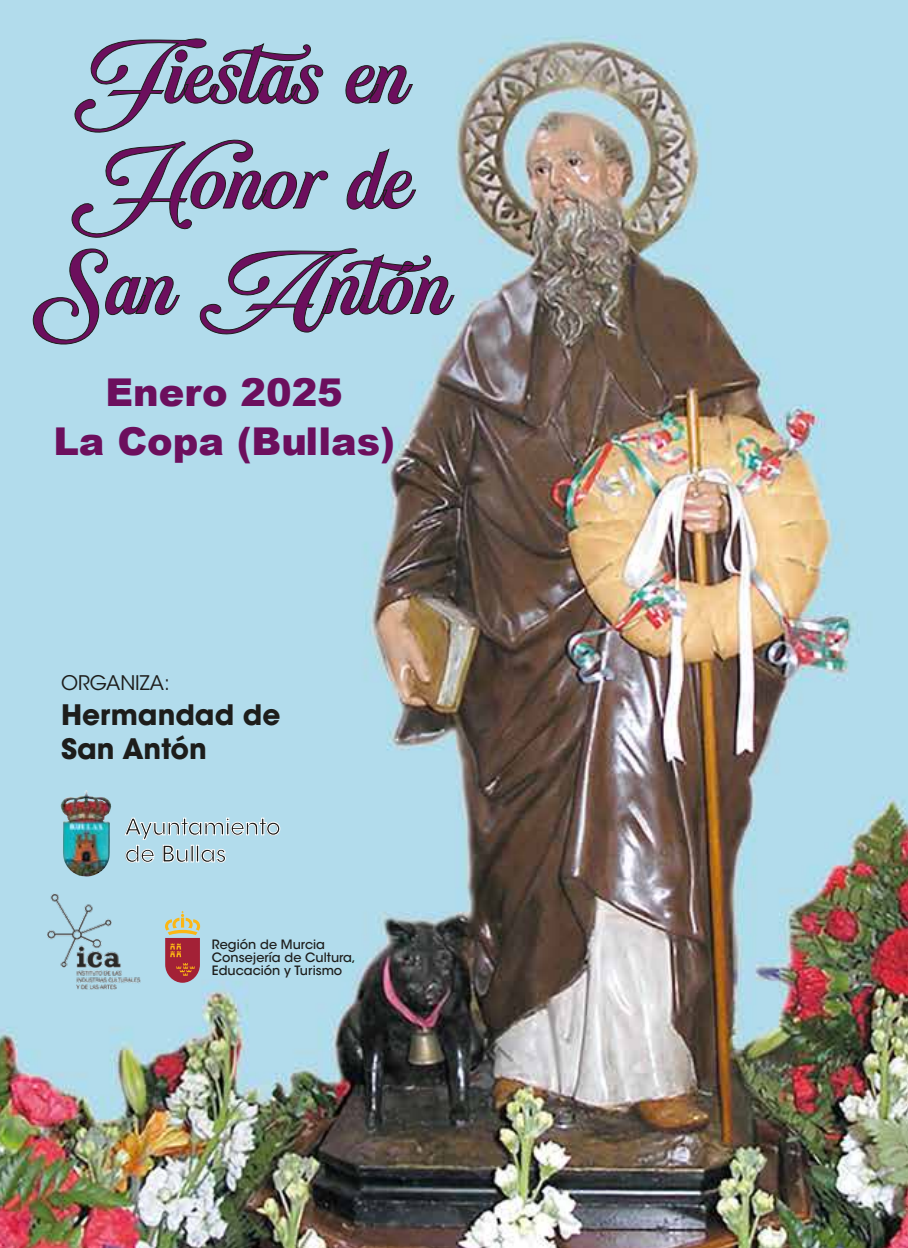
<style>
.page{position:relative;width:908px;height:1248px;background:#fff}
.page>*{position:absolute;margin:0;border:0;box-sizing:border-box;transform-origin:0 0}
.t1{font:71.4px/105.4px "White Dream PERSONALUSEONLY";color:#6c0f5d;text-align:center;scale:1.19 1}
.t2{font:900 38.4px/49px "Arial";color:#6c0f5d;text-align:center}
.t3{font:700 28px/34px "ITC Avant Garde Std";color:#1d1d1b}
.t4{font:500 22.6px/27px "ITC Avant Garde Std";color:#1d1d1b}
.t5{font:20px "ITC Avant Garde Std";color:#1d1d1b}
.t6{font:500 12.8px/12.8px "ITC Avant Garde Std";color:#1d1d1b}
</style>
<div class="page">
<img style="left:0;top:0;width:907px;height:1247px">
<svg style="left:124px;top:817px;width:156px;height:45px;background:#c0e2ef"></svg>
<img style="left:61px;top:790px;width:50px;height:86px">
<svg style="left:344px;top:65px;width:69px;height:40px;background:#99bdca"></svg>
<svg style="left:60px;top:38px;width:270px;height:202px;background:#a7cedd"></svg>
<svg style="left:343px;top:147px;width:74px;height:63px;background:#a2c8d6"></svg>
<svg style="left:33px;top:247px;width:148px;height:105px;background:#a8cfde"></svg>
<svg style="left:196px;top:248px;width:259px;height:93px;background:#a5cbda"></svg>
<svg style="left:165px;top:910px;width:35px;height:72px;background:#b6766b"></svg>
<img style="left:47px;top:893px;width:93px;height:96px">
<h1 class="t1" style="left:33px;top:25px;width:357px">Fiestas en<br>Honor de<br>San Antón</h1>
<h2 class="t2" style="left:53px;top:366px;width:343px">Enero 2025<br>La Copa (Bullas)</h2>
<h3 class="t5" style="left:61px;top:670px;width:110px">ORGANIZA:</h3>
<h3 class="t3" style="left:61px;top:697px;width:221px">Hermandad de<br>San Antón</h3>
<h3 class="t4" style="left:125px;top:813px;width:157px">Ayuntamiento de Bullas</h3>
<p class="t6" style="left:212px;top:938px;width:145px">Región de Murcia<br>Consejería de Cultura,<br>Educación y Turismo</p>
</div>
